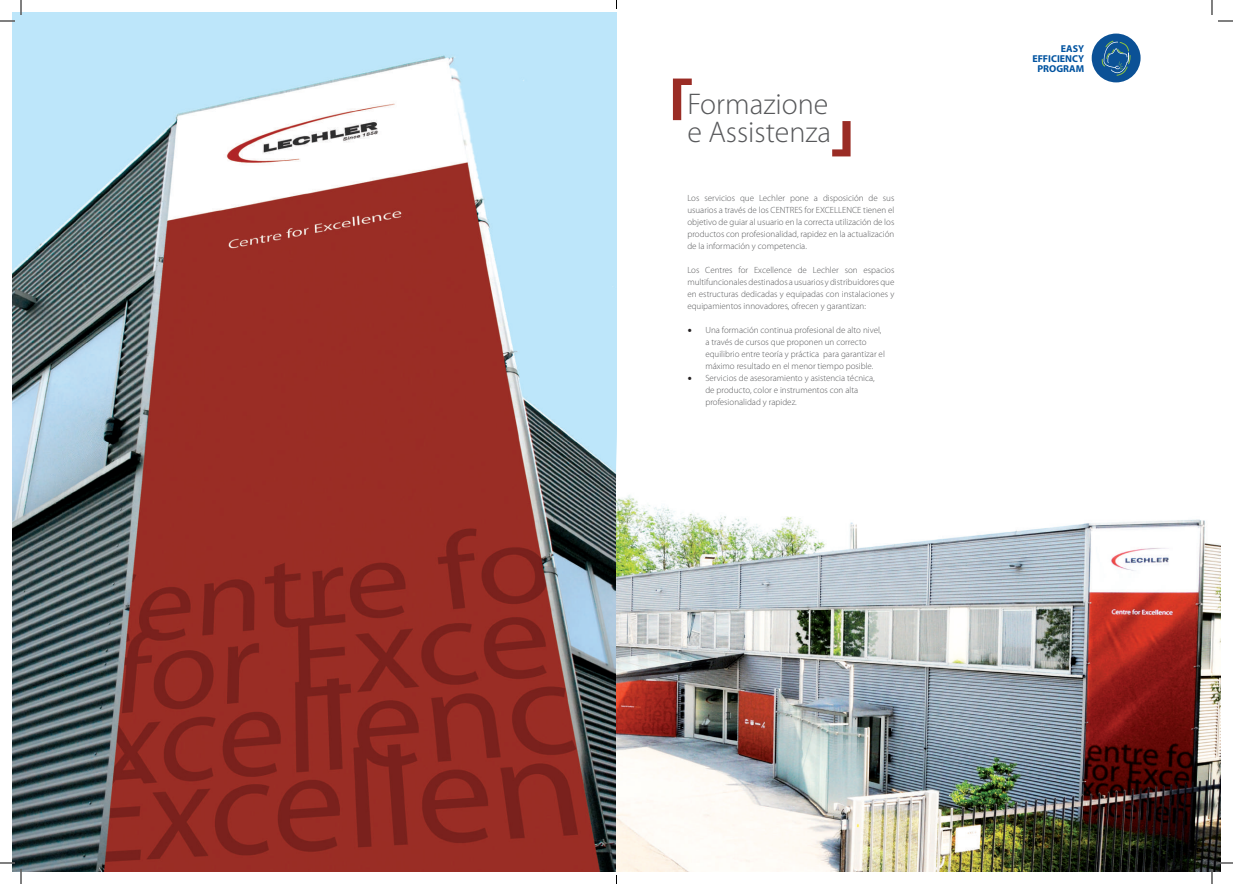
<style>
.page{position:relative;width:1233px;height:884px;background:#fff}
.page>*{position:absolute;margin:0;border:0;box-sizing:border-box;transform-origin:0 0}
.t1{font:300 30px/28px "Myriad Pro";color:#57585a}
.t2{font:700 10px/10px "Myriad Pro";color:#0153a0;text-align:right}
.t3{font:300 9px/12px "Myriad Pro";color:#57585a;text-align:justify}
.s1{font-family:"Minion Pro";font-weight:400;font-size:12px;color:#231f20}
</style>
<div class="page">
<img style="left:12px;top:12px;width:604px;height:859px">
<img style="left:616px;top:412px;width:604px;height:459px">
<svg style="left:832px;top:121px;width:18px;height:35px"></svg>
<svg style="left:673px;top:79px;width:19px;height:41px"></svg>
<div style="left:1091px;top:34px;width:49px;height:48px;background:#0b5196;border-radius:24px"></div>
<svg style="left:1101px;top:41px;width:29px;height:35px"></svg>
<svg style="left:1218px;top:20px;width:15px;height:2px"></svg>
<svg style="left:1218px;top:862px;width:15px;height:2px"></svg>
<svg style="left:0;top:0;width:22px;height:22px"></svg>
<svg style="left:0;top:862px;width:22px;height:22px"></svg>
<svg style="left:1211px;top:0;width:1px;height:15px"></svg>
<svg style="left:1211px;top:869px;width:1px;height:15px"></svg>
<h1 class="t1" style="left:687px;top:90px;width:145px">Formazione e Assistenza</h1>
<p class="t3" style="left:687px;top:192px;width:208px">Los servicios que Lechler pone a disposición de sus usuarios a través de los CENTRES for EXCELLENCE tienen el objetivo de guiar al usuario en la correcta utilización de los productos con profesionalidad, rapidez en la actualización de la información y competencia.</p>
<p class="t3" style="left:687px;top:264px;width:208px">Los Centres for Excellence de Lechler son espacios multifuncionales destinados a usuarios y distribuidores que en estructuras dedicadas y equipadas con instalaciones y equipamientos innovadores, ofrecen y garantizan:</p>
<p class="t3" style="left:705px;top:324px;width:181px;text-align:left;text-indent:-18px"><span class="s1">•</span> Una formación continua profesional de alto nivel, a través de cursos que proponen un correcto equilibrio entre teoría y práctica para garantizar el máximo resultado en el menor tiempo posible.</p>
<p class="t3" style="left:705px;top:372px;width:171px;text-align:left;text-indent:-18px"><span class="s1">•</span> Servicios de asesoramiento y asistencia técnica, de producto, color e instrumentos con alta profesionalidad y rapidez.</p>
<p class="t2" style="left:1032px;top:43px;width:53px">EASY<br>EFFICIENCY<br>PROGRAM</p>
</div>
